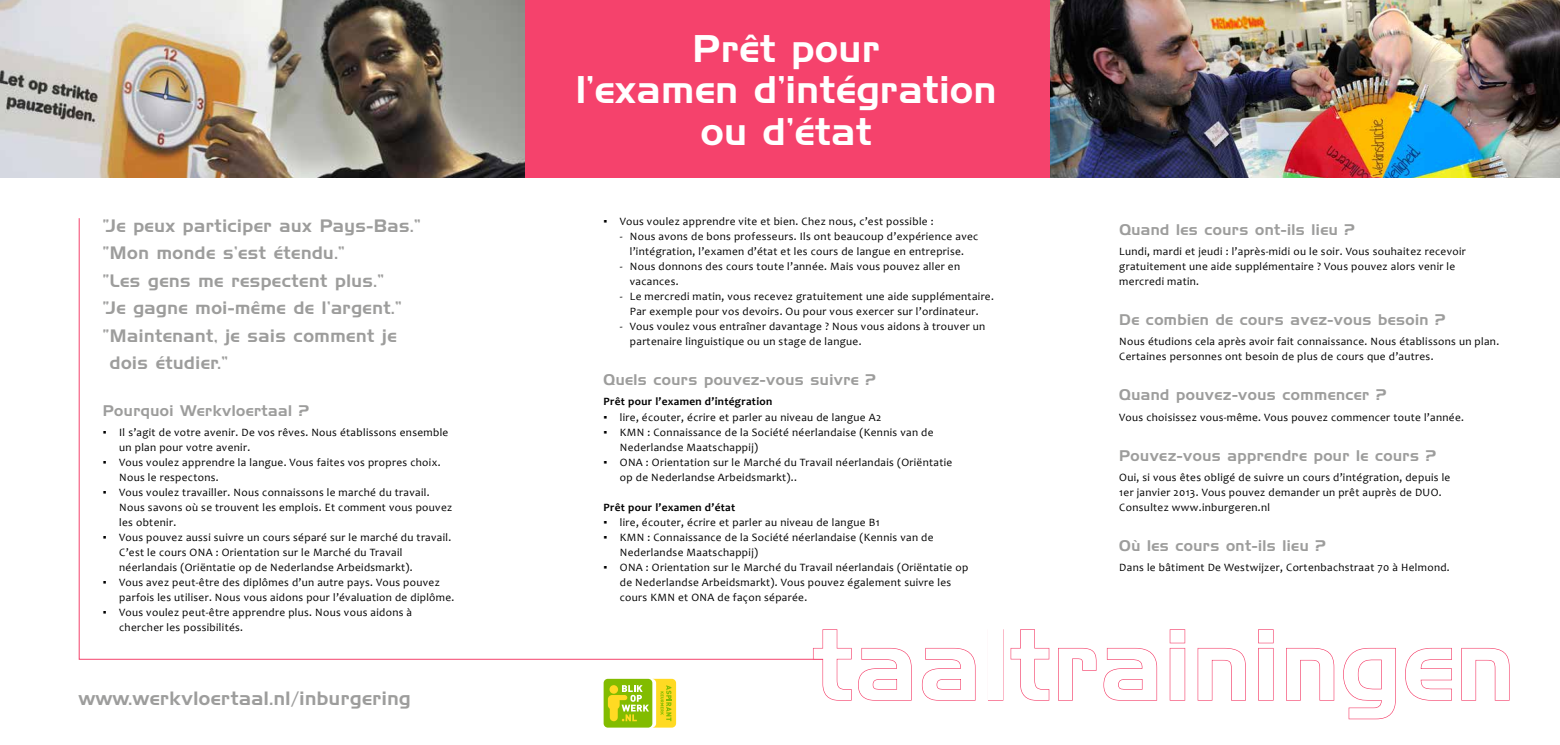
<style>
.page{position:relative;width:1560px;height:745px;background:#fff}
.page>*{position:absolute;margin:0;border:0;box-sizing:border-box;transform-origin:0 0}
.t1{font:97.5px "Handel Gothic BT";letter-spacing:.02em;color:#fff}
.t2{font:37.5px/41.5px "Handel Gothic BT";letter-spacing:.02em;color:#fff;text-align:center}
.t3{font:18.75px "Handel Gothic BT";letter-spacing:.03em;color:#9d9d9c}
.t4{font:17.5px "Handel Gothic BT";letter-spacing:.03em;color:#9d9d9c}
.t5{font:15px "Handel Gothic BT";letter-spacing:.03em;color:#9d9d9c}
.t6{font:11.25px/15px "Candara";letter-spacing:.03em;color:#000}
.t7{font:700 11.25px "Candara";letter-spacing:.03em;color:#000}
.s1{font-family:"Arial"}
</style>
<div class="page">
<img style="left:1049px;top:0;width:510px;height:177px">
<img style="left:0;top:0;width:524px;height:177px">
<div style="left:524px;top:0;width:525px;height:177px;background:#f5426c"></div>
<svg style="left:812px;top:629px;width:100px;height:71px"></svg>
<svg style="left:921px;top:647px;width:55px;height:53px"></svg>
<div style="left:987px;top:629px;width:16px;height:71px;border:1px solid #f5426c"></div>
<svg style="left:1010px;top:629px;width:39px;height:71px"></svg>
<svg style="left:1058px;top:647px;width:38px;height:53px"></svg>
<svg style="left:1103px;top:647px;width:54px;height:53px"></svg>
<svg style="left:1169px;top:629px;width:16px;height:71px"></svg>
<svg style="left:1197px;top:647px;width:49px;height:53px"></svg>
<svg style="left:1258px;top:629px;width:15px;height:71px"></svg>
<svg style="left:1286px;top:647px;width:48px;height:53px"></svg>
<svg style="left:1343px;top:647px;width:53px;height:72px"></svg>
<svg style="left:1405px;top:647px;width:47px;height:53px"></svg>
<svg style="left:1461px;top:647px;width:48px;height:53px"></svg>
<div style="left:603px;top:678px;width:49px;height:49px;background:#82bc00;border-radius:4px"></div>
<svg style="left:608px;top:678px;width:68px;height:49px"></svg>
<h3 class="t4" style="left:103px;top:214px;width:319px">“Je peux participer aux Pays-Bas.”</h3>
<h3 class="t4" style="left:103px;top:242px;width:243px">“Mon monde s’est étendu.”</h3>
<h3 class="t4" style="left:103px;top:269px;width:282px">“Les gens me respectent plus.”</h3>
<h3 class="t4" style="left:103px;top:297px;width:300px">“Je gagne moi-même de l’argent.”</h3>
<h3 class="t4" style="left:103px;top:324px;width:295px">“Maintenant, je sais comment je</h3>
<h3 class="t4" style="left:110px;top:352px;width:120px">dois étudier.”</h3>
<h3 class="t5" style="left:103px;top:401px;width:208px">Pourquoi Werkvloertaal ?</h3>
<p class="t6" style="left:119px;top:424px;width:330px;text-indent:-16px"><span class="s1">▪</span> Il s’agit de votre avenir. De vos rêves. Nous établissons ensemble un plan pour votre avenir.</p>
<p class="t6" style="left:119px;top:454px;width:323px;text-indent:-16px"><span class="s1">▪</span> Vous voulez apprendre la langue. Vous faites vos propres choix.<br>Nous le respectons.</p>
<p class="t6" style="left:119px;top:484px;width:334px;text-indent:-16px"><span class="s1">▪</span> Vous voulez travailler. Nous connaissons le marché du travail.<br>Nous savons où se trouvent les emplois. Et comment vous pouvez les obtenir.</p>
<p class="t6" style="left:119px;top:529px;width:333px;text-indent:-16px"><span class="s1">▪</span> Vous pouvez aussi suivre un cours séparé sur le marché du travail.<br>C’est le cours ONA : Orientation sur le Marché du Travail néerlandais (Oriëntatie op de Nederlandse Arbeidsmarkt).</p>
<p class="t6" style="left:119px;top:574px;width:337px;text-indent:-16px"><span class="s1">▪</span> Vous avez peut-être des diplômes d’un autre pays. Vous pouvez parfois les utiliser. Nous vous aidons pour l’évaluation de diplôme.</p>
<p class="t6" style="left:119px;top:604px;width:294px;text-indent:-16px"><span class="s1">▪</span> Vous voulez peut-être apprendre plus. Nous vous aidons à chercher les possibilités.</p>
<h3 class="t3" style="left:79px;top:687px;width:333px">www.werkvloertaal.nl/inburgering</h3>
<h2 class="t2" style="left:576px;top:27px;width:422px">Prêt pour<br>l’examen d’intégration ou d’état</h2>
<p class="t6" style="left:603px;top:214px;width:331px"><span class="s1">▪</span> Vous voulez apprendre vite et bien. Chez nous, c’est possible :</p>
<p class="t6" style="left:619px;top:229px;width:360px;text-align:center">- Nous avons de bons professeurs. Ils ont beaucoup d’expérience avec l’intégration, l’examen d’état et les cours de langue en entreprise.</p>
<p class="t6" style="left:629px;top:259px;width:332px;text-indent:-10px">- Nous donnons des cours toute l’année. Mais vous pouvez aller en vacances.</p>
<p class="t6" style="left:619px;top:289px;width:375px;text-align:center">- Le mercredi matin, vous recevez gratuitement une aide supplémentaire.<br>Par exemple pour vos devoirs. Ou pour vous exercer sur l’ordinateur.</p>
<p class="t6" style="left:629px;top:319px;width:357px;text-indent:-10px">- Vous voulez vous entraîner davantage ? Nous vous aidons à trouver un partenaire linguistique ou un stage de langue.</p>
<h3 class="t5" style="left:603px;top:371px;width:274px">Quels cours pouvez-vous suivre ?</h3>
<p class="t7" style="left:603px;top:394px;width:170px">Prêt pour l’examen d’intégration</p>
<p class="t6" style="left:603px;top:409px;width:279px"><span class="s1">▪</span> lire, écouter, écrire et parler au niveau de langue A2</p>
<p class="t6" style="left:619px;top:424px;width:315px;text-indent:-16px"><span class="s1">▪</span> KMN : Connaissance de la Société néerlandaise (Kennis van de<br>Nederlandse Maatschappij)</p>
<p class="t6" style="left:619px;top:454px;width:334px;text-indent:-16px"><span class="s1">▪</span> ONA : Orientation sur le Marché du Travail néerlandais (Oriëntatie op de Nederlandse Arbeidsmarkt)..</p>
<p class="t7" style="left:603px;top:499px;width:133px">Prêt pour l’examen d’état</p>
<p class="t6" style="left:603px;top:514px;width:277px"><span class="s1">▪</span> lire, écouter, écrire et parler au niveau de langue B1</p>
<p class="t6" style="left:619px;top:529px;width:315px;text-indent:-16px"><span class="s1">▪</span> KMN : Connaissance de la Société néerlandaise (Kennis van de<br>Nederlandse Maatschappij)</p>
<p class="t6" style="left:619px;top:559px;width:350px;text-indent:-16px"><span class="s1">▪</span> ONA : Orientation sur le Marché du Travail néerlandais (Oriëntatie op de Nederlandse Arbeidsmarkt). Vous pouvez également suivre les cours KMN et ONA de façon séparée.</p>
<h3 class="t5" style="left:1119px;top:221px;width:237px">Quand les cours ont-ils lieu ?</h3>
<p class="t6" style="left:1119px;top:244px;width:348px">Lundi, mardi et jeudi : l’après-midi ou le soir. Vous souhaitez recevoir gratuitement une aide supplémentaire ? Vous pouvez alors venir le mercredi matin.</p>
<h3 class="t5" style="left:1119px;top:311px;width:328px">De combien de cours avez-vous besoin ?</h3>
<p class="t6" style="left:1119px;top:334px;width:381px">Nous étudions cela après avoir fait connaissance. Nous établissons un plan.<br>Certaines personnes ont besoin de plus de cours que d’autres.</p>
<h3 class="t5" style="left:1119px;top:386px;width:268px">Quand pouvez-vous commencer ?</h3>
<p class="t6" style="left:1119px;top:409px;width:346px">Vous choisissez vous-même. Vous pouvez commencer toute l’année.</p>
<h3 class="t5" style="left:1119px;top:446px;width:318px">Pouvez-vous apprendre pour le cours ?</h3>
<p class="t6" style="left:1119px;top:469px;width:332px">Oui, si vous êtes obligé de suivre un cours d’intégration, depuis le<br>1er janvier 2013. Vous pouvez demander un prêt auprès de DUO.<br>Consultez www.inburgeren.nl</p>
<h3 class="t5" style="left:1119px;top:536px;width:208px">Où les cours ont-ils lieu ?</h3>
<p class="t6" style="left:1119px;top:559px;width:332px">Dans le bâtiment De Westwijzer, Cortenbachstraat 70 à Helmond.</p>
<h1 class="t1" style="left:812px;top:605px;width:703px">taaltrainingen</h1>
</div>
